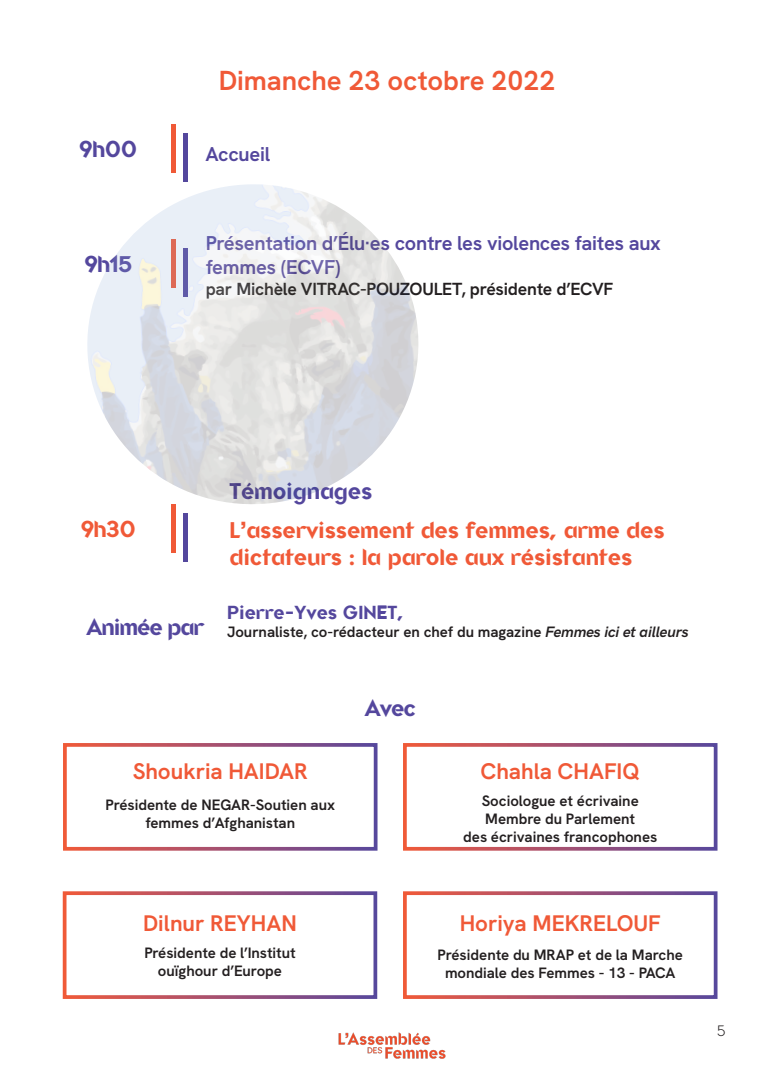
<style>
.page{position:relative;width:780px;height:1088px;background:#fff}
.page>*{position:absolute;margin:0;border:0;box-sizing:border-box;transform-origin:0 0}
.t1{font:700 27.5px "HK Grotesk";color:#f05937}
.t2{font:700 22.5px/27px "Briery";letter-spacing:-.01em;color:#f05937}
.t3{font:700 22.5px "HK Grotesk";color:#f05937}
.t4{font:700 22.5px "Briery";letter-spacing:-.05em;color:#54479d}
.t5{font:700 22.5px "Briery";letter-spacing:-.01em;color:#54479d}
.t6{font:700 20px/24px "HK Grotesk";letter-spacing:-.015em;color:#54479d}
.t7{font:700 18.75px "Briery";color:#54479d}
.t8{font:700 17.5px "HK Grotesk";letter-spacing:-.01em;color:#231f20}
.t9{font:700 15px/18px "HK Grotesk";letter-spacing:-.005em;color:#231f20;text-align:center}
.t10{font:300 15px "Briery";color:#231f20}
.s1{font-style:italic}
</style>
<div class="page">
<div style="left:171px;top:124px;width:5px;height:48px;background:#f05937"></div>
<div style="left:183px;top:133px;width:5px;height:49px;background:#54479d"></div>
<div style="left:171px;top:504px;width:5px;height:48px;background:#f05937"></div>
<div style="left:183px;top:513px;width:5px;height:49px;background:#54479d"></div>
<div style="left:63px;top:743px;width:314px;height:108px;border:4px solid #fff"></div>
<div style="left:403px;top:891px;width:314px;height:108px;border:4px solid #fff"></div>
<img style="left:87px;top:184px;width:332px;height:320px">
<img style="left:338px;top:1032px;width:108px;height:27px">
<div style="left:63px;top:891px;width:314px;height:108px;border:4px solid #fff"></div>
<div style="left:403px;top:743px;width:314px;height:108px;border:4px solid #fff"></div>
<p class="t1" style="left:219px;top:60px;width:338px">Dimanche 23 octobre 2022</p>
<p class="t4" style="left:79px;top:131px;width:60px">9h00</p>
<p class="t6" style="left:205px;top:140px;width:66px">Accueil</p>
<p class="t4" style="left:84px;top:247px;width:50px">9h15</p>
<p class="t6" style="left:206px;top:229px;width:456px">Présentation d’Élu·es contre les violences faites aux femmes (ECVF)</p>
<p class="t8" style="left:206px;top:275px;width:409px">par Michèle VITRAC-POUZOULET, présidente d’ECVF</p>
<p class="t2" style="left:80px;top:514px;width:57px">9h30</p>
<p class="t4" style="left:86px;top:610px;width:120px">Animée par</p>
<p class="t5" style="left:229px;top:474px;width:144px">Témoignages</p>
<p class="t2" style="left:229px;top:515px;width:437px">L’asservissement des femmes, arme des dictateurs : la parole aux résistantes</p>
<p class="t7" style="left:227px;top:598px;width:178px">Pierre-Yves GINET,</p>
<p class="t9" style="left:227px;top:622px;width:462px">Journaliste, co-rédacteur en chef du magazine <span class="s1">Femmes ici et ailleurs</span></p>
<p class="t4" style="left:364px;top:691px;width:53px">Avec</p>
<p class="t3" style="left:133px;top:754px;width:177px">Shoukria HAIDAR</p>
<p class="t9" style="left:105px;top:794px;width:231px">Présidente de NEGAR-Soutien aux femmes d’Afghanistan</p>
<p class="t3" style="left:143px;top:906px;width:155px">Dilnur REYHAN</p>
<p class="t9" style="left:144px;top:942px;width:153px">Présidente de l’Institut</p>
<p class="t9" style="left:158px;top:960px;width:126px">ouïghour d’Europe</p>
<p class="t3" style="left:480px;top:754px;width:161px">Chahla CHAFIQ</p>
<p class="t9" style="left:481px;top:790px;width:158px;text-align:left">Sociologue et écrivaine<br>Membre du Parlement</p>
<p class="t9" style="left:463px;top:826px;width:195px">des écrivaines francophones</p>
<p class="t3" style="left:459px;top:906px;width:202px">Horiya MEKRELOUF</p>
<p class="t9" style="left:437px;top:945px;width:247px">Présidente du MRAP et de la Marche mondiale des Femmes - 13 - PACA</p>
<p class="t10" style="left:717px;top:1021px;width:10px">5</p>
</div>
